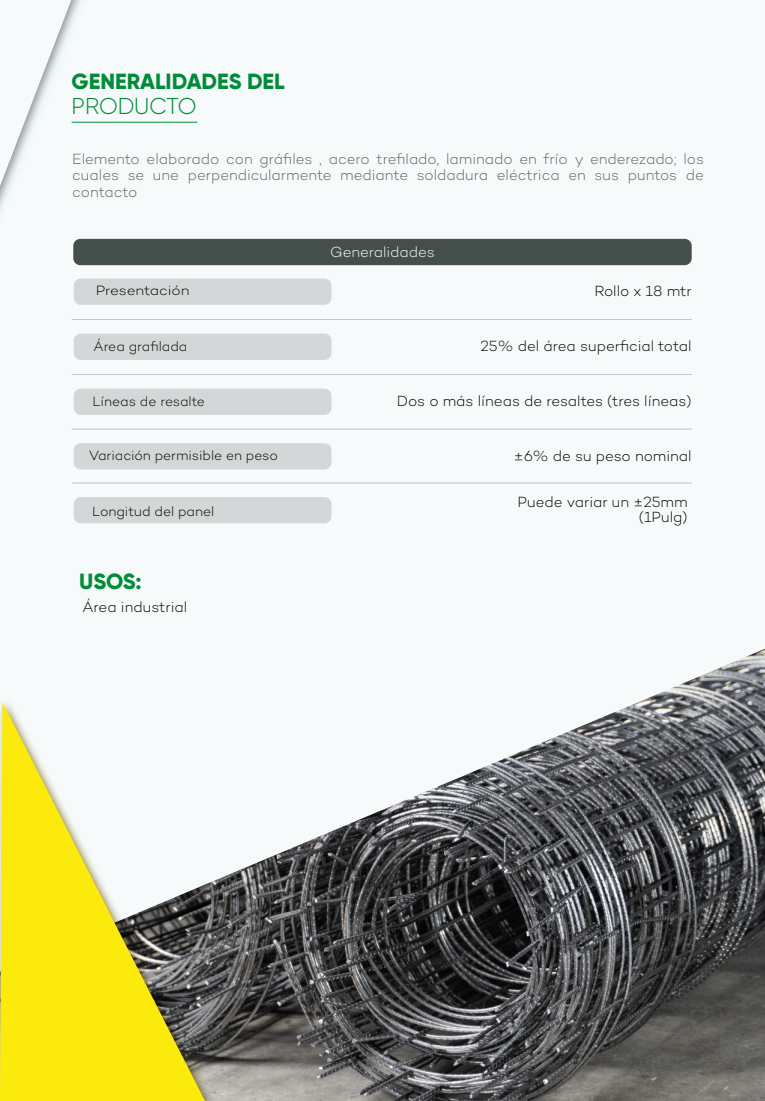
<style>
.page{position:relative;width:765px;height:1101px;background:#fff}
.page>*{position:absolute;margin:0;border:0;box-sizing:border-box;transform-origin:0 0}
.t1{font:300 22.88px "Gilroy";color:#008c39}
.t2{font:800 21.88px "Gilroy";color:#008c39}
.t3{font:300 15px/16.2px "Campton";color:#606060;text-align:justify}
.t4{font:300 15px/15px "Campton";color:#000;text-align:right}
.t5{font:300 15px "Campton";color:#fff}
.t6{font:300 13.75px "Campton";letter-spacing:-.005em;color:#000}
.t7{font:300 13.75px "Campton";letter-spacing:-.005em;color:#000;scale:1.1 1}
</style>
<div class="page">
<div style="left:0;top:0;width:765px;height:1100px;background:#f7fafb"></div>
<hr style="left:72px;top:122px;width:125px;height:1px;background:#008c39">
<img style="left:0;top:0;width:90px;height:212px">
<svg style="left:0;top:0;width:71px;height:186px"></svg>
<div style="left:73px;top:239px;width:619px;height:26px;background:#444e4a;border-radius:7px"></div>
<div style="left:74px;top:278px;width:257px;height:27px;background:#d3d7d7;border-radius:7px"></div>
<div style="left:74px;top:333px;width:257px;height:27px;background:#d3d7d7;border-radius:7px"></div>
<div style="left:74px;top:388px;width:257px;height:27px;background:#d3d7d7;border-radius:7px"></div>
<div style="left:74px;top:443px;width:257px;height:26px;background:#d3d7d7;border-radius:7px"></div>
<div style="left:74px;top:497px;width:257px;height:26px;background:#d3d7d7;border-radius:7px"></div>
<hr style="left:72px;top:319px;width:620px;height:1px;background:#848585">
<hr style="left:72px;top:374px;width:620px;height:1px;background:#848585">
<hr style="left:72px;top:428px;width:620px;height:1px;background:#848585">
<hr style="left:72px;top:482px;width:620px;height:1px;background:#848585">
<img style="left:219px;top:648px;width:546px;height:452px">
<img style="left:205px;top:878px;width:14px;height:222px">
<svg style="left:0;top:702px;width:205px;height:398px"></svg>
<h2 class="t2" style="left:72px;top:67px;width:215px">GENERALIDADES DEL</h2>
<h1 class="t1" style="left:72px;top:91px;width:126px">PRODUCTO</h1>
<p class="t3" style="left:72px;top:150px;width:633px">Elemento elaborado con gráfiles , acero trefilado, laminado en frío y enderezado; los cuales se une perpendicularmente mediante soldadura eléctrica en sus puntos de contacto</p>
<p class="t7" style="left:96px;top:282px;width:87px">Presentación</p>
<p class="t6" style="left:93px;top:338px;width:96px">Área grafilada</p>
<p class="t6" style="left:93px;top:392px;width:114px">Líneas de resalte</p>
<p class="t6" style="left:89px;top:447px;width:190px">Variación permisible en peso</p>
<p class="t6" style="left:92px;top:502px;width:124px">Longitud del panel</p>
<h2 class="t2" style="left:79px;top:567px;width:64px">USOS:</h2>
<p class="t4" style="left:82px;top:599px;width:106px">Área industrial</p>
<p class="t5" style="left:330px;top:242px;width:106px">Generalidades</p>
<p class="t4" style="left:595px;top:283px;width:99px">Rollo x 18 mtr</p>
<p class="t4" style="left:481px;top:338px;width:213px">25% del área superficial total</p>
<p class="t4" style="left:397px;top:393px;width:296px">Dos o más líneas de resaltes (tres líneas)</p>
<p class="t4" style="left:514px;top:448px;width:180px">±6% de su peso nominal</p>
<p class="t4" style="left:518px;top:494px;width:171px">Puede variar un ±25mm (1Pulg)</p>
</div>
